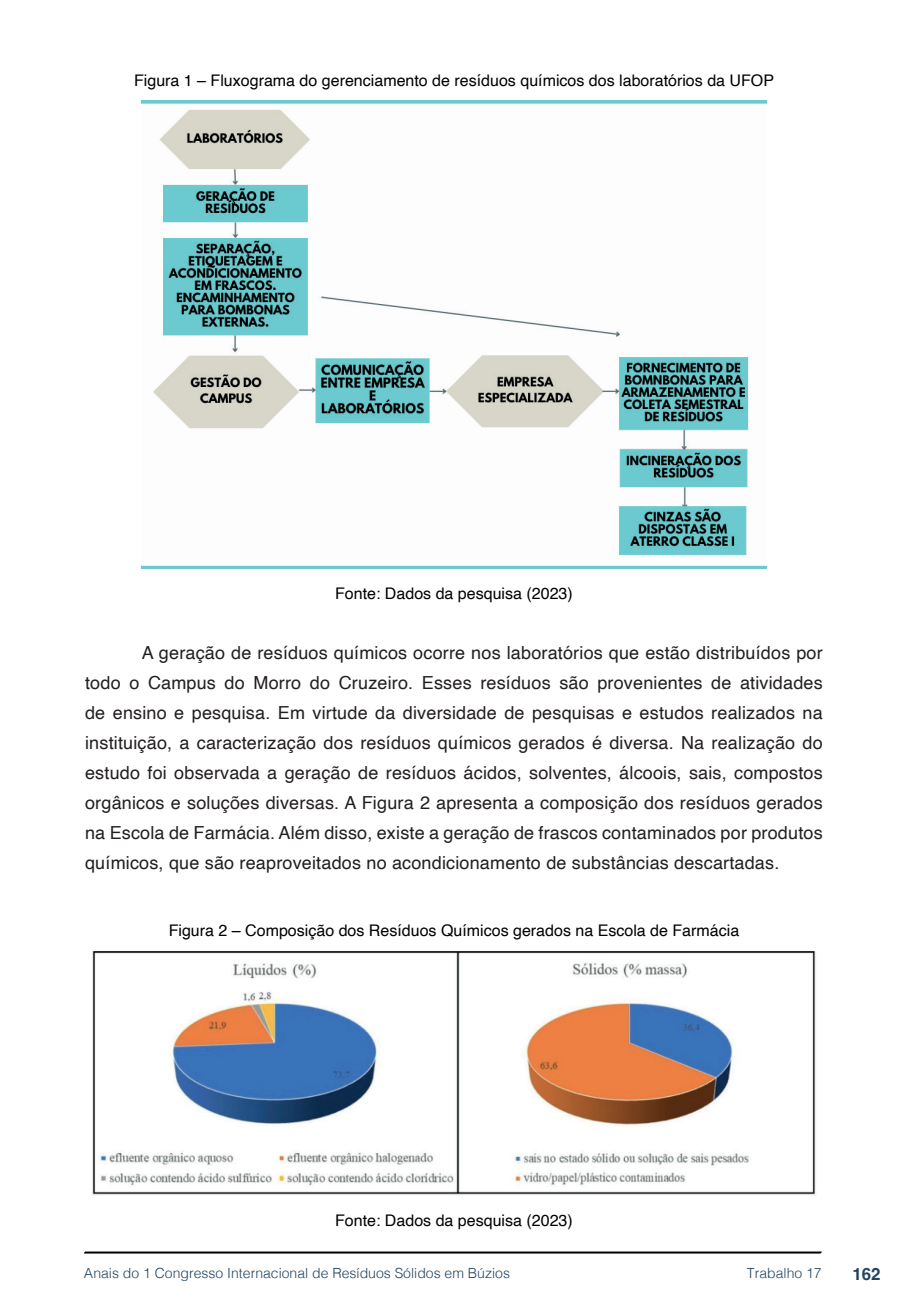
<style>
.page{position:relative;width:908px;height:1304px;background:#fff}
.page>*{position:absolute;margin:0;border:0;box-sizing:border-box;transform-origin:0 0}
.txt{font:18px/30px "Helvetica";letter-spacing:.01em;color:#231f20;text-align:justify}
.t1{font:700 16.8px "Helvetica";color:#23445f}
.imagens_graf_tab{font:16px "Helvetica";color:#000}
.t2{font:300 14px "Helvetica";color:#23445f}
</style>
<div class="page">
<svg style="left:84px;top:1251px;width:737px;height:3px;background:#515151"></svg>
<img style="left:141px;top:100px;width:625px;height:469px">
<img style="left:92px;top:951px;width:723px;height:245px">
<p class="imagens_graf_tab" style="left:134px;top:68px;width:641px">Figura 1 – Fluxograma do gerenciamento de resíduos químicos dos laboratórios da UFOP</p>
<p class="imagens_graf_tab" style="left:335px;top:581px;width:239px">Fonte: Dados da pesquisa (2023)</p>
<p class="txt" style="left:85px;top:638px;width:738px;text-indent:57px">A geração de resíduos químicos ocorre nos laboratórios que estão distribuídos por todo o Campus do Morro do Cruzeiro. Esses resíduos são provenientes de atividades de ensino e pesquisa. Em virtude da diversidade de pesquisas e estudos realizados na instituição, a caracterização dos resíduos químicos gerados é diversa. Na realização do estudo foi observada a geração de resíduos ácidos, solventes, álcoois, sais, compostos orgânicos e soluções diversas. A Figura 2 apresenta a composição dos resíduos gerados na Escola de Farmácia. Além disso, existe a geração de frascos contaminados por produtos químicos, que são reaproveitados no acondicionamento de substâncias descartadas.</p>
<p class="imagens_graf_tab" style="left:169px;top:918px;width:571px">Figura 2 – Composição dos Resíduos Químicos gerados na Escola de Farmácia</p>
<p class="imagens_graf_tab" style="left:335px;top:1208px;width:239px">Fonte: Dados da pesquisa (2023)</p>
<p class="t2" style="left:84px;top:1261px;width:427px">Anais do 1 Congresso Internacional de Resíduos Sólidos em Búzios</p>
<p class="t2" style="left:746px;top:1261px;width:76px">Trabalho 17</p>
<p class="t1" style="left:851px;top:1264px;width:30px">162</p>
</div>
